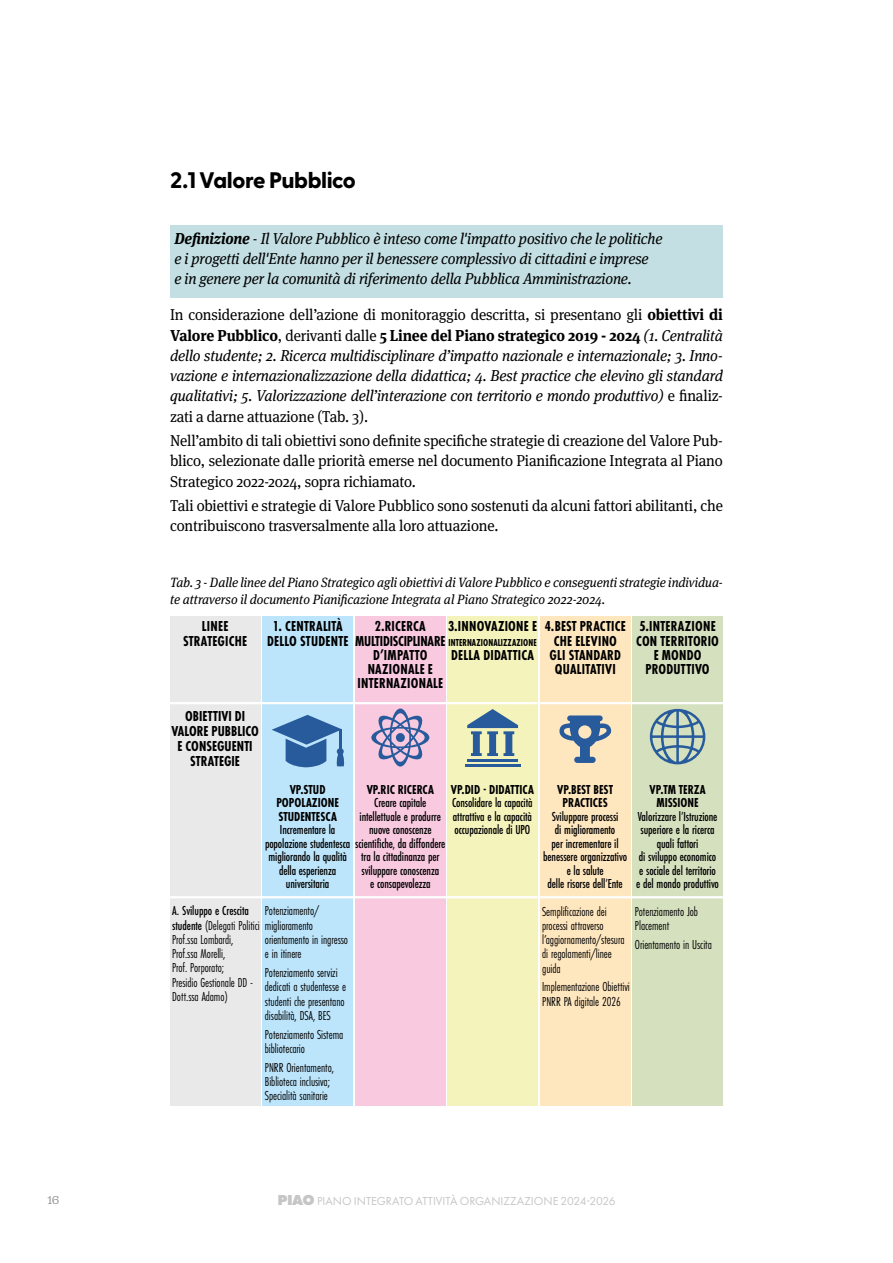
<style>
.page{position:relative;width:893px;height:1263px;background:#fff}
.page>*{position:absolute;margin:0;border:0;box-sizing:border-box;transform-origin:0 0}
.t1{font:800 22.5px "Greycliff CF";letter-spacing:-.02em;color:#000}
.t2{font:italic 15.75px/20.2px "Meta Serif Pro";letter-spacing:-.01em;color:#000;scale:.95 1}
.t3{font:15.75px/20.2px "Meta Serif Pro";letter-spacing:-.01em;color:#000;text-align:justify;scale:.95 1}
.t4{font:700 15px/14.2px "Futura PT Cond";letter-spacing:.015em;color:#000;text-align:center;scale:.95 1}
.t5{font:700 15px "Futura PT Cond";letter-spacing:-.015em;color:#000;scale:.95 1}
.t6{font:13.5px/14.2px "Futura PT Cond";letter-spacing:-.005em;color:#000;scale:.95 1}
.t7{font:500 13.5px/13.5px "Futura PT Cond";letter-spacing:-.01em;color:#000;text-align:center;scale:.95 1}
.t8{font:italic 13.5px/16.5px "Meta Serif Pro";letter-spacing:-.005em;color:#000;scale:.95 1}
.t9{font:700 13.5px/13.5px "Futura PT Cond";color:#000;text-align:center;scale:.95 1}
.t10{font:12px "Futura PT";letter-spacing:-.005em;color:#c6c6c6}
.t11{font:12px "Jubilat";color:#878787}
.t12{font:700 10.5px "Futura PT Cond";letter-spacing:.01em;color:#000;scale:.9 1}
.s1{font-weight:700}
.s2{font-style:normal}
.s3{font-weight:700;font-style:normal}
.s4{font-weight:500}
.s5{font-weight:800;font-size:15px}
</style>
<div class="page">
<div style="left:170px;top:225px;width:553px;height:73px;background:#c3dfe3"></div>
<div style="left:170px;top:617px;width:90px;height:489px;background:#e9e9e9"></div>
<div style="left:355px;top:617px;width:90px;height:489px;background:#f8c9df"></div>
<div style="left:540px;top:617px;width:90px;height:489px;background:#fee6bf"></div>
<div style="left:263px;top:617px;width:90px;height:489px;background:#bce4fa"></div>
<div style="left:448px;top:617px;width:90px;height:489px;background:#f4f3bc"></div>
<div style="left:633px;top:617px;width:90px;height:489px;background:#d4e0be"></div>
<hr style="left:166px;top:702px;width:565px;height:2px;background:#fff">
<hr style="left:166px;top:896px;width:565px;height:2px;background:#fff">
<svg style="left:272px;top:715px;width:73px;height:52px"></svg>
<svg style="left:371px;top:708px;width:58px;height:58px"></svg>
<div style="left:396px;top:733px;width:9px;height:9px;background:#275b9b;border-radius:50%"></div>
<hr style="left:465px;top:764px;width:55px;height:3px;background:#275b9b">
<hr style="left:467px;top:759px;width:51px;height:3px;background:#275b9b">
<svg style="left:467px;top:709px;width:51px;height:47px"></svg>
<svg style="left:559px;top:715px;width:53px;height:48px"></svg>
<svg style="left:650px;top:709px;width:55px;height:55px"></svg>
<h1 class="t1" style="left:170px;top:163px;width:187px">2.1 Valore Pubblico</h1>
<p class="t2" style="left:174px;top:227px;width:515px"><span class="s1">Definizione</span> <span class="s2">-</span> Il Valore Pubblico è inteso come l'impatto positivo che le politiche e i progetti dell'Ente hanno per il benessere complessivo di cittadini e imprese<br>e in genere per la comunità di riferimento della Pubblica Amministrazione.</p>
<p class="t2" style="left:170px;top:304px;width:583px;text-align:justify"><span class="s2">In considerazione dell’azione di monitoraggio descritta, si presentano gli</span> <span class="s3">obiettivi di Valore Pubblico</span><span class="s2">, derivanti dalle</span> <span class="s3">5 Linee del Piano strategico 2019 - 2024</span> (1. Centralità dello studente; 2. Ricerca multidisciplinare d’impatto nazionale e internazionale; 3. Inno&shy;vazione e internazionalizzazione della didattica; 4. Best practice che elevino gli standard qualitativi; 5. Valorizzazione dell’interazione con territorio e mondo produttivo) <span class="s2">e finaliz&shy;zati a darne attuazione (Tab. 3).</span></p>
<p class="t3" style="left:170px;top:430px;width:583px">Nell’ambito di tali obiettivi sono definite specifiche strategie di creazione del Valore Pub&shy;blico, selezionate dalle priorità emerse nel documento Pianificazione Integrata al Piano Strategico 2022-2024, sopra richiamato.</p>
<p class="t3" style="left:170px;top:495px;width:583px">Tali obiettivi e strategie di Valore Pubblico sono sostenuti da alcuni fattori abilitanti, che contribuiscono trasversalmente alla loro attuazione.</p>
<p class="t8" style="left:170px;top:574px;width:583px">Tab. 3 - Dalle linee del Piano Strategico agli obiettivi di Valore Pubblico e conseguenti strategie individua&shy;te attraverso il documento Pianificazione Integrata al Piano Strategico 2022-2024.</p>
<p class="t4" style="left:183px;top:619px;width:69px;line-height:15px">LINEE<br>STRATEGICHE</p>
<p class="t4" style="left:273px;top:619px;width:75px">1. CENTRALITÀ</p>
<p class="t4" style="left:448px;top:619px;width:95px">3.INNOVAZIONE E</p>
<p class="t12" style="left:449px;top:636px;width:99px">INTERNAZIONALIZZAZIONE</p>
<p class="t4" style="left:451px;top:648px;width:89px">DELLA DIDATTICA</p>
<p class="t4" style="left:375px;top:619px;width:55px">2.RICERCA</p>
<p class="t5" style="left:267px;top:632px;width:189px">DELLO STUDENTE MULTIDISCIPLINARE</p>
<p class="t4" style="left:373px;top:648px;width:59px">D’IMPATTO</p>
<p class="t4" style="left:368px;top:662px;width:70px">NAZIONALE E</p>
<p class="t4" style="left:358px;top:676px;width:92px">INTERNAZIONALE</p>
<p class="t4" style="left:545px;top:619px;width:87px">4.BEST PRACTICE<br>CHE ELEVINO<br>GLI STANDARD<br>QUALITATIVI</p>
<p class="t4" style="left:636px;top:619px;width:89px">5.INTERAZIONE<br>CON TERRITORIO<br>E MONDO<br>PRODUTTIVO</p>
<p class="t4" style="left:171px;top:708px;width:94px;line-height:15px">OBIETTIVI DI<br>VALORE PUBBLICO<br>E CONSEGUENTI<br>STRATEGIE</p>
<p class="t9" style="left:276px;top:783px;width:67px">VP.STUD<br>POPOLAZIONE<br>STUDENTESCA</p>
<p class="t7" style="left:280px;top:823px;width:60px">Incrementare la</p>
<p class="t7" style="left:265px;top:836px;width:191px">popolazione studentesca scientifiche, da diffondere</p>
<p class="t7" style="left:268px;top:850px;width:84px">migliorando la qualità</p>
<p class="t7" style="left:279px;top:863px;width:62px">della esperienza</p>
<p class="t7" style="left:286px;top:877px;width:47px">universitaria</p>
<p class="t9" style="left:367px;top:783px;width:72px">VP.RIC RICERCA</p>
<p class="t7" style="left:360px;top:796px;width:87px">Creare capitale intellettuale e produrre nuove conoscenze</p>
<p class="t7" style="left:361px;top:850px;width:84px">tra la cittadinanza per sviluppare conoscenza e consapevolezza</p>
<p class="t9" style="left:451px;top:783px;width:89px">VP.DID - DIDATTICA</p>
<p class="t7" style="left:452px;top:796px;width:86px;text-align:justify">Consolidare la capacità attrattiva e la capacità occupazionale di UPO</p>
<p class="t6" style="left:172px;top:904px;width:150px"><span class="s4">A. Sviluppo e Crescita<br>studente</span> (Delegati Politici miglioramento<br>Prof.ssa Lombardi,<br>Prof.ssa Morelli,<br>Prof. Porporato;<br>Presidio Gestionale DD -<br>Dott.ssa Adamo)</p>
<p class="t6" style="left:265px;top:897px;width:89px;line-height:28.5px">Potenziamento/ orientamento in ingresso</p>
<p class="t6" style="left:265px;top:944px;width:78px;line-height:18.8px">e in itinere<br>Potenziamento servizi</p>
<p class="t6" style="left:265px;top:980px;width:87px;text-align:justify">dedicati a studentesse e studenti che presentano disabilità, DSA, BES</p>
<p class="t6" style="left:265px;top:1027px;width:84px">Potenziamento Sistema bibliotecario</p>
<p class="t6" style="left:265px;top:1060px;width:74px">PNRR Orientamento,<br>Biblioteca inclusiva;<br>Specialità sanitarie</p>
<p class="t9" style="left:557px;top:783px;width:60px">VP.BEST BEST<br>PRACTICES</p>
<p class="t7" style="left:543px;top:810px;width:90px">Sviluppare processi<br>di miglioramento<br>per incrementare il benessere organizzativo e la salute<br>delle risorse dell’Ente</p>
<p class="t9" style="left:650px;top:783px;width:61px">VP.TM TERZA<br>MISSIONE</p>
<p class="t7" style="left:636px;top:810px;width:89px">Valorizzare l’Istruzione superiore e la ricerca quali fattori<br>di sviluppo economico e sociale del territorio e del mondo produttivo</p>
<p class="t6" style="left:542px;top:904px;width:88px">Semplificazione dei processi attraverso l’aggiornamento/stesura di regolamenti/linee guida</p>
<p class="t6" style="left:542px;top:980px;width:94px">Implementazione Obiettivi<br>PNRR PA digitale 2026</p>
<p class="t6" style="left:635px;top:904px;width:68px">Potenziamento Job<br>Placement</p>
<p class="t6" style="left:635px;top:937px;width:83px">Orientamento in Uscita</p>
<p class="t11" style="left:47px;top:1192px;width:13px">16</p>
<p class="t10" style="left:277px;top:1194px;width:340px"><span class="s5">PIAO</span> PIANO INTEGRATO ATTIVITÀ ORGANIZZAZIONE 2024-2026</p>
</div>
